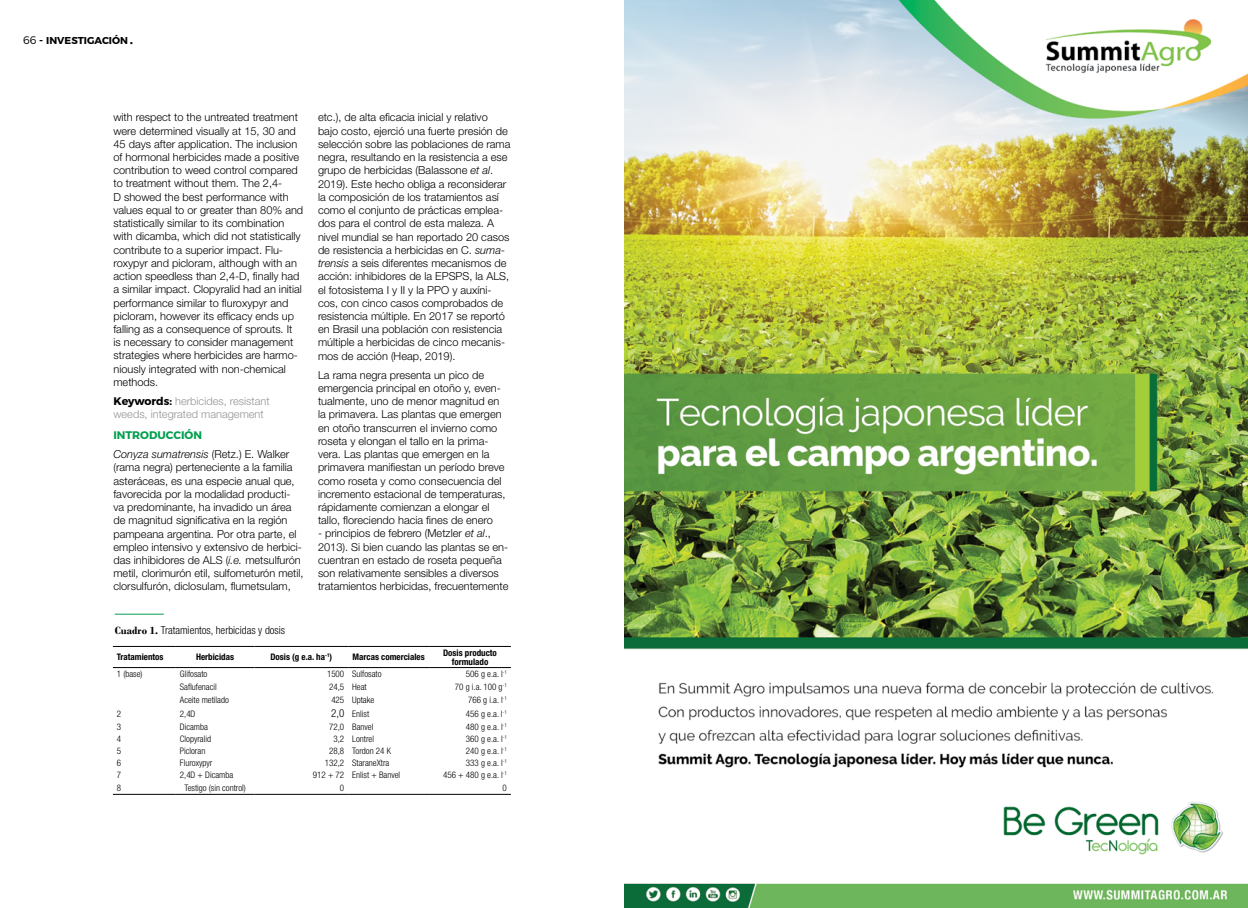
<style>
.page{position:relative;width:1248px;height:908px;background:#fff}
.page>*{position:absolute;margin:0;border:0;box-sizing:border-box;transform-origin:0 0}
.t1{font:300 11px/13.2px "Helvetica Neue LT Std";color:#000}
.t2{font:300 11px/13px "Helvetica Neue LT Std";color:#939598}
.t3{font:300 condensed 11px "Helvetica Neue LT Std";color:#000}
.t4{font:700 11px "Montserrat";color:#009f4f}
.t5{font:700 10px "Montserrat";color:#000}
.t6{font:300 condensed 9px "Helvetica Neue LT Std";color:#000}
.t7{font:700 condensed 9px/9px "Helvetica Neue LT Std";color:#000;text-align:center}
.s1{font-weight:300;font-size:11px}
.s2{font-size:11px}
.s3{font-family:"Montserrat";font-weight:700;color:#000}
.s4{font-style:italic}
.s5{font-family:"Bodoni";font-weight:700;font-stretch:normal}
</style>
<div class="page">
<hr style="left:113px;top:646px;width:63px;height:1px;background:#000">
<hr style="left:176px;top:646px;width:78px;height:1px;background:#000">
<hr style="left:254px;top:646px;width:94px;height:1px;background:#000">
<hr style="left:348px;top:646px;width:81px;height:1px;background:#000">
<hr style="left:429px;top:646px;width:82px;height:1px;background:#000">
<hr style="left:113px;top:667px;width:63px;height:1px;background:#000">
<hr style="left:176px;top:667px;width:78px;height:1px;background:#000">
<hr style="left:254px;top:667px;width:94px;height:1px;background:#000">
<hr style="left:348px;top:667px;width:81px;height:1px;background:#000">
<hr style="left:429px;top:667px;width:82px;height:1px;background:#000">
<hr style="left:113px;top:793px;width:63px;height:1px;background:#000">
<hr style="left:176px;top:793px;width:78px;height:1px;background:#000">
<hr style="left:254px;top:793px;width:94px;height:1px;background:#000">
<hr style="left:348px;top:793px;width:81px;height:1px;background:#000">
<hr style="left:429px;top:793px;width:82px;height:1px;background:#000">
<hr style="left:115px;top:613px;width:49px;height:1px;background:#009f4f">
<img style="left:624px;top:0;width:623px;height:907px">
<p class="t5" style="left:23px;top:34px;width:106px"><span class="s1">66</span> <span class="s2">-</span> INVESTIGACIÓN</p>
<p class="t1" style="left:113px;top:110px;width:191px">with respect to the untreated treatment were determined visually at 15, 30 and 45 days after application. The inclusion of hormonal herbicides made a positive contribution to weed control compared to treatment without them. The 2,4-<br>D showed the best performance with values equal to or greater than 80% and statistically similar to its combination with dicamba, which did not statistically contribute to a superior impact. Flu&shy;roxypyr and picloram, although with an action speedless than 2,4-D, finally had a similar impact. Clopyralid had an initial performance similar to fluroxypyr and picloram, however its efficacy ends up falling as a consequence of sprouts. It<br>is necessary to consider management strategies where herbicides are harmo&shy;niously integrated with non-chemical methods.</p>
<p class="t2" style="left:113px;top:393px;width:158px"><span class="s3">Keywords:</span> herbicides, resistant weeds, integrated management</p>
<p class="t4" style="left:113px;top:428px;width:90px">INTRODUCCIÓN</p>
<p class="t1" style="left:113px;top:447px;width:192px"><span class="s4">Conyza sumatrensis</span> (Retz.) E. Walker (rama negra) perteneciente a la familia asteráceas, es una especie anual que, favorecida por la modalidad producti&shy;va predominante, ha invadido un área de magnitud significativa en la región pampeana argentina. Por otra parte, el empleo intensivo y extensivo de herbici&shy;das inhibidores de ALS (<span class="s4">i.e.</span> metsulfurón metil, clorimurón etil, sulfometurón metil, clorsulfurón, diclosulam, flumetsulam,</p>
<p class="t3" style="left:115px;top:624px;width:172px"><span class="s5">Cuadro 1.</span> Tratamientos, herbicidas y dosis</p>
<p class="t1" style="left:318px;top:111px;width:194px">etc.), de alta eficacia inicial y relativo bajo costo, ejerció una fuerte presión de selección sobre las poblaciones de rama negra, resultando en la resistencia a ese grupo de herbicidas (Balassone <span class="s4">et al</span>.<br>2019). Este hecho obliga a reconsiderar la composición de los tratamientos así como el conjunto de prácticas emplea&shy;dos para el control de esta maleza. A nivel mundial se han reportado 20 casos de resistencia a herbicidas en C. <span class="s4">suma&shy;trensis</span> a seis diferentes mecanismos de acción: inhibidores de la EPSPS, la ALS, el fotosistema I y II y la PPO y auxíni&shy;cos, con cinco casos comprobados de resistencia múltiple. En 2017 se reportó en Brasil una población con resistencia múltiple a herbicidas de cinco mecanis&shy;mos de acción (Heap, 2019).</p>
<p class="t1" style="left:318px;top:368px;width:189px">La rama negra presenta un pico de emergencia principal en otoño y, even&shy;tualmente, uno de menor magnitud en la primavera. Las plantas que emergen en otoño transcurren el invierno como roseta y elongan el tallo en la prima&shy;vera. Las plantas que emergen en la primavera manifiestan un período breve como roseta y como consecuencia del incremento estacional de temperaturas, rápidamente comienzan a elongar el tallo, floreciendo hacia fines de enero</p>
<p class="t1" style="left:318px;top:526px;width:192px">- principios de febrero (Metzler <span class="s4">et al</span>., 2013). Si bien cuando las plantas se en&shy;cuentran en estado de roseta pequeña son relativamente sensibles a diversos tratamientos herbicidas, frecuentemente</p>
<p class="t7" style="left:117px;top:652px;width:48px">Tratamientos</p>
<p class="t7" style="left:196px;top:652px;width:39px">Herbicidas</p>
<p class="t7" style="left:270px;top:652px;width:63px">Dosis (g e.a. ha<sup>-1</sup>)</p>
<p class="t7" style="left:352px;top:652px;width:74px">Marcas comerciales</p>
<p class="t7" style="left:443px;top:647px;width:55px">Dosis producto formulado</p>
<p class="t6" style="left:117px;top:668px;width:27px">1 (base)</p>
<p class="t6" style="left:180px;top:668px;width:29px">Glifosato</p>
<p class="t6" style="left:327px;top:668px;width:56px">1500 Sulfosato</p>
<p class="t6" style="left:466px;top:668px;width:43px">506 g e.a. l<sup>-1</sup></p>
<p class="t6" style="left:180px;top:681px;width:38px">Saflufenacil</p>
<p class="t6" style="left:329px;top:681px;width:39px">24,5 Heat</p>
<p class="t6" style="left:455px;top:681px;width:53px">70 g i.a. 100 g<sup>-1</sup></p>
<p class="t6" style="left:180px;top:694px;width:50px">Aceite metilado</p>
<p class="t6" style="left:331px;top:694px;width:44px">425 Uptake</p>
<p class="t6" style="left:468px;top:694px;width:40px">766 g i.a. l<sup>-1</sup></p>
<p class="t6" style="left:117px;top:708px;width:6px">2</p>
<p class="t6" style="left:180px;top:708px;width:17px">2,4D</p>
<p class="t6" style="left:331px;top:708px;width:40px"><span class="s2">2,0</span> Enlist</p>
<p class="t6" style="left:466px;top:708px;width:43px">456 g e.a. l<sup>-1</sup></p>
<p class="t6" style="left:117px;top:720px;width:6px">3</p>
<p class="t6" style="left:180px;top:720px;width:29px">Dicamba</p>
<p class="t6" style="left:329px;top:720px;width:46px">72,0 Banvel</p>
<p class="t6" style="left:466px;top:720px;width:43px">480 g e.a. l<sup>-1</sup></p>
<p class="t6" style="left:117px;top:733px;width:6px">4</p>
<p class="t6" style="left:180px;top:733px;width:33px">Clopyralid</p>
<p class="t6" style="left:333px;top:733px;width:42px">3,2 Lontrel</p>
<p class="t6" style="left:466px;top:733px;width:43px">360 g e.a. l<sup>-1</sup></p>
<p class="t6" style="left:117px;top:745px;width:6px">5</p>
<p class="t6" style="left:180px;top:745px;width:27px">Picloran</p>
<p class="t6" style="left:329px;top:745px;width:63px">28,8 Tordon 24 K</p>
<p class="t6" style="left:466px;top:745px;width:43px">240 g e.a. l<sup>-1</sup></p>
<p class="t6" style="left:117px;top:757px;width:6px">6</p>
<p class="t6" style="left:180px;top:757px;width:34px">Fluroxypyr</p>
<p class="t6" style="left:325px;top:757px;width:66px">132,2 StaraneXtra</p>
<p class="t6" style="left:466px;top:757px;width:43px">333 g e.a. l<sup>-1</sup></p>
<p class="t6" style="left:117px;top:769px;width:6px">7</p>
<p class="t6" style="left:180px;top:769px;width:55px">2,4D + Dicamba</p>
<p class="t6" style="left:313px;top:769px;width:89px">912 + 72 Enlist + Banvel</p>
<p class="t6" style="left:443px;top:769px;width:65px">456 + 480 g e.a. l<sup>-1</sup></p>
<p class="t6" style="left:117px;top:782px;width:6px">8</p>
<p class="t6" style="left:184px;top:782px;width:63px">Testigo (sin control)</p>
<p class="t6" style="left:340px;top:782px;width:6px">0</p>
<p class="t6" style="left:502px;top:782px;width:6px">0</p>
</div>
